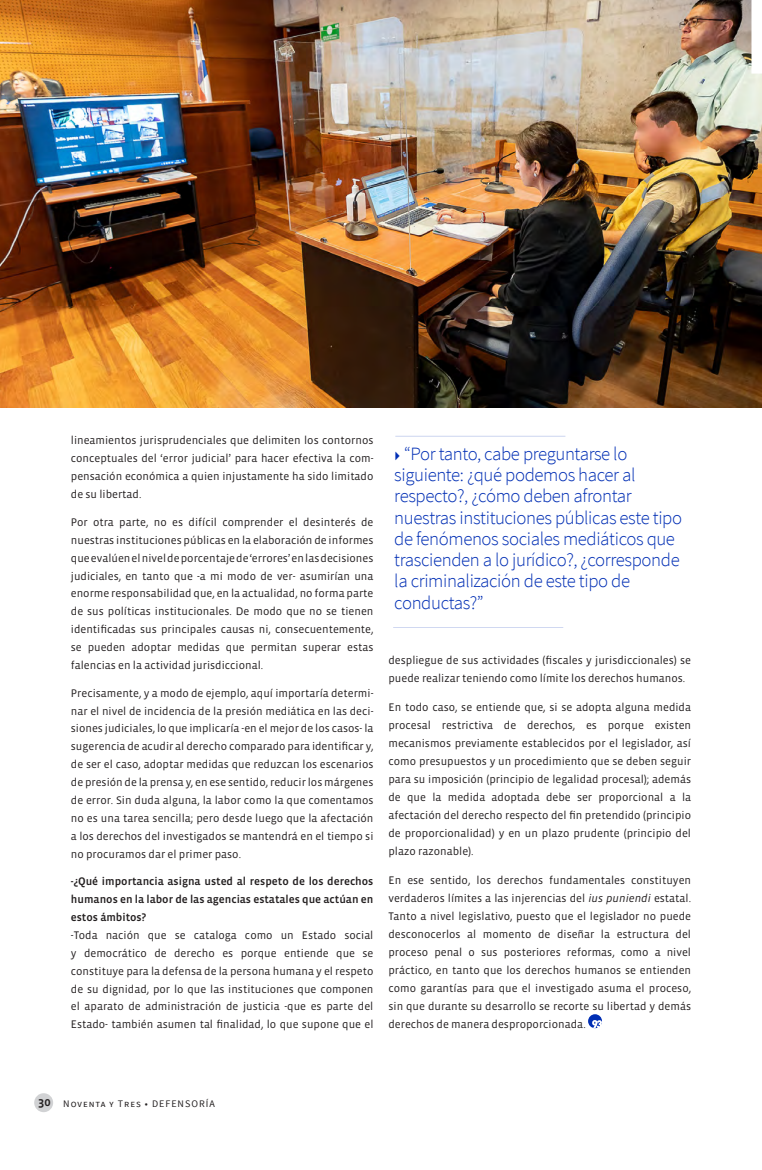
<style>
.page{position:relative;width:762px;height:1170px;background:#fff}
.page>*{position:absolute;margin:0;border:0;box-sizing:border-box;transform-origin:0 0}
.t1{font:300 18.75px/21.2px "Source Sans Pro";letter-spacing:-.02em;color:#002eb4}
.List_Paragraph{font:11.25px/17.9px "Vista Sans";color:#231f20;text-align:justify}
.List_Paragraph-2{font:11.25px/17.9px "Vista Sans Med";color:#231f20;text-align:justify}
.t2{font:10px "Source Sans Pro";letter-spacing:.1em;color:#231f20}
.s1{font-family:"Idealist Sans";font-size:16.25px}
.s2{font-style:italic}
.s3{font-family:"Vista Sans Med";font-size:12.5px}
</style>
<div class="page">
<div style="left:34px;top:1093px;width:19px;height:19px;background:#d1d2d4;border-radius:50%"></div>
<div style="left:588px;top:1014px;width:14px;height:14px;background:#002eb4;border-radius:50%"></div>
<svg style="left:592px;top:1019px;width:10px;height:9px"></svg>
<img style="left:0;top:0;width:762px;height:407px">
<hr style="left:393px;top:627px;width:170px;height:1px;background:#002eb4">
<hr style="left:395px;top:436px;width:170px;height:1px;background:#002eb4">
<svg style="left:751px;top:0;width:11px;height:74px"></svg>
<p class="List_Paragraph" style="left:71px;top:432px;width:304px">lineamientos jurisprudenciales que delimiten los contornos conceptuales del ‘error judicial’ para hacer efectiva la com&shy;pensación económica a quien injustamente ha sido limitado de su libertad.</p>
<p class="List_Paragraph" style="left:71px;top:513px;width:304px">Por otra parte, no es difícil comprender el desinterés de nuestras instituciones públicas en la elaboración de informes que evalúen el nivel de porcentaje de ‘errores’ en las decisiones judiciales, en tanto que -a mi modo de ver- asumirían una enorme responsabilidad que, en la actualidad, no forma parte de sus políticas institucionales. De modo que no se tienen identificadas sus principales causas ni, consecuentemente, se pueden adoptar medidas que permitan superar estas falencias en la actividad jurisdiccional.</p>
<p class="List_Paragraph" style="left:71px;top:684px;width:304px">Precisamente, y a modo de ejemplo, aquí importaría determi&shy;nar el nivel de incidencia de la presión mediática en las deci&shy;siones judiciales, lo que implicaría -en el mejor de los casos- la sugerencia de acudir al derecho comparado para identificar y, de ser el caso, adoptar medidas que reduzcan los escenarios de presión de la prensa y, en ese sentido, reducir los márgenes de error. Sin duda alguna, la labor como la que comentamos no es una tarea sencilla; pero desde luego que la afectación a los derechos del investigados se mantendrá en el tiempo si no procuramos dar el primer paso.</p>
<p class="List_Paragraph-2" style="left:71px;top:872px;width:304px">-¿Qué importancia asigna usted al respeto de los derechos humanos en la labor de las agencias estatales que actúan en estos ámbitos?</p>
<p class="List_Paragraph" style="left:71px;top:926px;width:304px">-Toda nación que se cataloga como un Estado social y democrático de derecho es porque entiende que se constituye para la defensa de la persona humana y el respeto de su dignidad, por lo que las instituciones que componen el aparato de administración de justicia -que es parte del Estado- también asumen tal finalidad, lo que supone que el</p>
<p class="t1" style="left:394px;top:443px;width:289px"><span class="s1">►</span> “Por tanto, cabe preguntarse lo siguiente: ¿qué podemos hacer al respecto?, ¿cómo deben afrontar nuestras instituciones públicas este tipo de fenómenos sociales mediáticos que trascienden a lo jurídico?, ¿corresponde la criminalización de este tipo de conductas?”</p>
<p class="List_Paragraph" style="left:388px;top:651px;width:304px">despliegue de sus actividades (fiscales y jurisdiccionales) se puede realizar teniendo como límite los derechos humanos.</p>
<p class="List_Paragraph" style="left:388px;top:698px;width:304px">En todo caso, se entiende que, si se adopta alguna medida procesal restrictiva de derechos, es porque existen mecanismos previamente establecidos por el legislador, así como presupuestos y un procedimiento que se deben seguir para su imposición (principio de legalidad procesal); además de que la medida adoptada debe ser proporcional a la afectación del derecho respecto del fin pretendido (principio de proporcionalidad) y en un plazo prudente (principio del plazo razonable).</p>
<p class="List_Paragraph" style="left:388px;top:870px;width:304px">En ese sentido, los derechos fundamentales constituyen verdaderos límites a las injerencias del <span class="s2">ius puniendi</span> estatal.<br>Tanto a nivel legislativo, puesto que el legislador no puede desconocerlos al momento de diseñar la estructura del proceso penal o sus posteriores reformas, como a nivel práctico, en tanto que los derechos humanos se entienden como garantías para que el investigado asuma el proceso, sin que durante su desarrollo se recorte su libertad y demás derechos de manera desproporcionada.</p>
<p class="t2" style="left:38px;top:1096px;width:178px"><span class="s3">30</span> Noventa y Tres • DEFENSORÍA</p>
</div>
